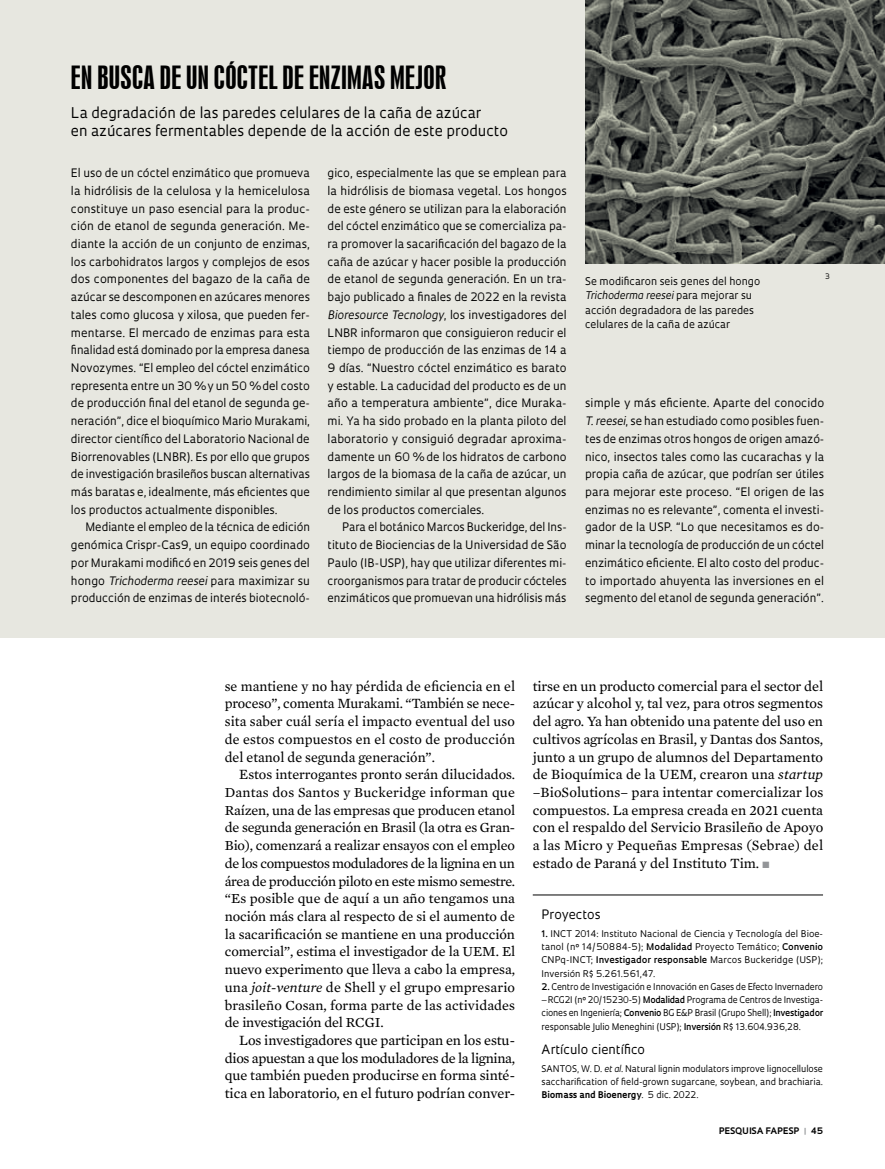
<style>
.page{position:relative;width:885px;height:1169px;background:#fff}
.page>*{position:absolute;margin:0;border:0;box-sizing:border-box;transform-origin:0 0}
.t1{font:30px "Swiss 924 BT Regular B";letter-spacing:.01em;color:#000}
.t2{font:14.4px/17.7px "Mercury Text G2";color:#000;text-align:justify}
.t3{font:14.4px/18.3px "Oculum";color:#000}
.t4{font:14.1px/17.7px "Mercury Text G2";letter-spacing:.005em;color:#000;text-align:justify}
.t5{font:12.6px "Oculum";color:#000}
.t6{font:11.4px/17.7px "Oculum";color:#000;text-align:justify}
.t7{font:10.35px/14.1px "Oculum";color:#000}
.t8{font:9px/13.4px "Oculum";letter-spacing:-.01em;color:#000;text-align:justify}
.t9{font:700 8.7px "Oculum";letter-spacing:.015em;color:#000}
.t10{font:7.35px "Oculum";color:#000}
.s1{font-style:italic}
.s2{font-size:14.4px}
.s3{color:#939598}
.s4{font-weight:600}
.s5{font-weight:700}
</style>
<div class="page">
<div style="left:0;top:0;width:885px;height:637px;background:#e7e7e0"></div>
<hr style="left:533px;top:894px;width:290px;height:1px;background:#000">
<svg style="left:585px;top:0;width:300px;height:264px;background:#565953"></svg>
<h1 class="t1" style="left:71px;top:59px;width:377px">EN BUSCA DE UN CÓCTEL DE ENZIMAS MEJOR</h1>
<p class="t3" style="left:71px;top:102px;width:439px">La degradación de las paredes celulares de la caña de azúcar<br>en azúcares fermentables depende de la acción de este producto</p>
<p class="t6" style="left:328px;top:164px;width:241px">gico, especialmente las que se emplean para la hidrólisis de biomasa vegetal. Los hongos de este género se utilizan para la elaboración del cóctel enzimático que se comercializa pa&shy;ra promover la sacarificación del bagazo de la caña de azúcar y hacer posible la producción de etanol de segunda generación. En un tra&shy;bajo publicado a finales de 2022 en la revista <span class="s1">Bioresource Tecnology</span>, los investigadores del LNBR informaron que consiguieron reducir el tiempo de producción de las enzimas de 14 a 9 días. “Nuestro cóctel enzimático es barato y estable. La caducidad del producto es de un año a temperatura ambiente”, dice Muraka&shy;mi. Ya ha sido probado en la planta piloto del laboratorio y consiguió degradar aproxima&shy;damente un 60 % de los hidratos de carbono largos de la biomasa de la caña de azúcar, un rendimiento similar al que presentan algunos de los productos comerciales.</p>
<p class="t6" style="left:328px;top:518px;width:241px;text-indent:14px">Para el botánico Marcos Buckeridge, del Ins&shy;tituto de Biociencias de la Universidad de São Paulo (IB-USP), hay que utilizar diferentes mi&shy;croorganismos para tratar de producir cócteles enzimáticos que promuevan una hidrólisis más</p>
<p class="t6" style="left:71px;top:164px;width:241px">El uso de un cóctel enzimático que promueva la hidrólisis de la celulosa y la hemicelulosa constituye un paso esencial para la produc&shy;ción de etanol de segunda generación. Me&shy;diante la acción de un conjunto de enzimas, los carbohidratos largos y complejos de esos dos componentes del bagazo de la caña de azúcar se descomponen en azúcares menores tales como glucosa y xilosa, que pueden fer&shy;mentarse. El mercado de enzimas para esta finalidad está dominado por la empresa danesa Novozymes. “El empleo del cóctel enzimático representa entre un 30 % y un 50 % del costo de producción final del etanol de segunda ge&shy;neración”, dice el bioquímico Mario Murakami, director científico del Laboratorio Nacional de Biorrenovables (LNBR). Es por ello que grupos de investigación brasileños buscan alternativas más baratas e, idealmente, más eficientes que los productos actualmente disponibles.</p>
<p class="t6" style="left:71px;top:518px;width:241px;text-indent:14px">Mediante el empleo de la técnica de edición genómica Crispr-Cas9, un equipo coordinado por Murakami modificó en 2019 seis genes del hongo <span class="s1">Trichoderma reesei</span> para maximizar su producción de enzimas de interés biotecnoló-</p>
<p class="t7" style="left:585px;top:274px;width:177px">Se modificaron seis genes del hongo <span class="s1">Trichoderma reesei</span> para mejorar su acción degradadora de las paredes celulares de la caña de azúcar</p>
<p class="t10" style="left:825px;top:271px;width:6px">3</p>
<p class="t6" style="left:585px;top:394px;width:241px">simple y más eficiente. Aparte del conocido <span class="s1">T. reesei</span>, se han estudiado como posibles fuen&shy;tes de enzimas otros hongos de origen amazó&shy;nico, insectos tales como las cucarachas y la propia caña de azúcar, que podrían ser útiles para mejorar este proceso. “El origen de las enzimas no es relevante”, comenta el investi&shy;gador de la USP. “Lo que necesitamos es do&shy;minar la tecnología de producción de un cóctel enzimático eficiente. El alto costo del produc&shy;to importado ahuyenta las inversiones en el segmento del etanol de segunda generación”.</p>
<p class="t2" style="left:225px;top:676px;width:292px">se mantiene y no hay pérdida de eficiencia en el proceso”, comenta Murakami. “También se nece&shy;sita saber cuál sería el impacto eventual del uso de estos compuestos en el costo de producción del etanol de segunda generación”.</p>
<p class="t4" style="left:225px;top:765px;width:292px;text-indent:14px"><span class="s2">E</span>stos interrogantes pronto serán dilucidados.<br>Dantas dos Santos y Buckeridge informan que Raízen, una de las empresas que producen etanol de segunda generación en Brasil (la otra es Gran-Bio), comenzará a realizar ensayos con el empleo de los compuestos moduladores de la lignina en un área de producción piloto en este mismo semestre. “Es posible que de aquí a un año tengamos una noción más clara al respecto de si el aumento de la sacarificación se mantiene en una producción comercial”, estima el investigador de la UEM. El nuevo experimento que lleva a cabo la empresa, una <span class="s1">joit-venture</span> de Shell y el grupo empresario brasileño Cosan, forma parte de las actividades de investigación del RCGI.</p>
<p class="t2" style="left:225px;top:1030px;width:292px;text-indent:14px">Los investigadores que participan en los estu&shy;dios apuestan a que los moduladores de la lignina, que también pueden producirse en forma sinté&shy;tica en laboratorio, en el futuro podrían conver-</p>
<p class="t2" style="left:533px;top:676px;width:292px">tirse en un producto comercial para el sector del azúcar y alcohol y, tal vez, para otros segmentos del agro. Ya han obtenido una patente del uso en cultivos agrícolas en Brasil, y Dantas dos Santos, junto a un grupo de alumnos del Departamento de Bioquímica de la UEM, crearon una <span class="s1">startup </span>–BioSolutions– para intentar comercializar los compuestos. La empresa creada en 2021 cuenta con el respaldo del Servicio Brasileño de Apoyo a las Micro y Pequeñas Empresas (Sebrae) del estado de Paraná y del Instituto Tim. <span class="s3">■</span></p>
<p class="t5" style="left:542px;top:906px;width:61px">Proyectos</p>
<p class="t8" style="left:542px;top:926px;width:283px"><span class="s4">1.</span> INCT 2014: Instituto Nacional de Ciencia y Tecnología del Bioe&shy;tanol (nº 14/50884-5); <span class="s4">Modalidad</span> Proyecto Temático; <span class="s4">Convenio </span>CNPq-INCT; <span class="s4">Investigador responsable</span> Marcos Buckeridge (USP); Inversión R$ 5.261.561,47.</p>
<p class="t8" style="left:542px;top:979px;width:283px"><span class="s4">2.</span> Centro de Investigación e Innovación en Gases de Efecto Invernadero</p>
<p class="t8" style="left:542px;top:992px;width:283px">– RCG2I (nº 20/15230-5) <span class="s4">Modalidad</span> Programa de Centros de Investiga&shy;ciones en Ingeniería; <span class="s4">Convenio</span> BG E&amp;P Brasil (Grupo Shell); <span class="s4">Investigador </span>responsable Julio Meneghini (USP); <span class="s4">Inversión</span> R$ 13.604.936,28.</p>
<p class="t5" style="left:542px;top:1041px;width:105px">Artículo científico</p>
<p class="t8" style="left:542px;top:1061px;width:283px">SANTOS, W. D. <span class="s1">et al</span>. Natural lignin modulators improve lignocellulose saccharification of field-grown sugarcane, soybean, and brachiaria.<br><span class="s5">Biomass and Bioenergy</span>. 5 dic. 2022.</p>
<p class="t9" style="left:719px;top:1124px;width:106px">PESQUISA FAPESP <span class="s3">|</span> 45</p>
</div>
